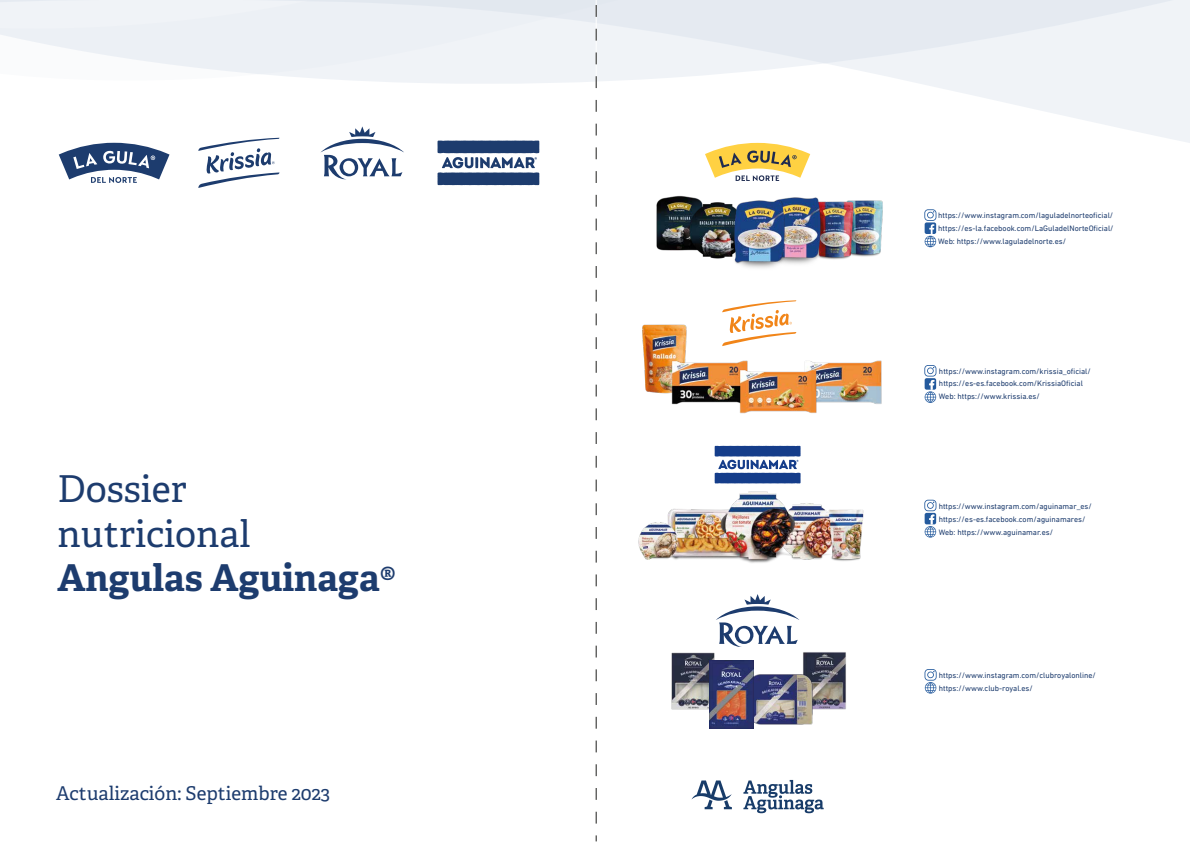
<style>
.page{position:relative;width:1190px;height:842px;background:#fff}
.page>*{position:absolute;margin:0;border:0;box-sizing:border-box;transform-origin:0 0}
.t1{font:37px/44.4px "Adelle";color:#1d3c6e}
.t2{font:700 37px "Adelle";color:#1d3c6e}
.t3{font:19px "Adelle";color:#1d3c6e}
.t4{font:8px/13.1px "DIN Next LT Pro";color:#1d3c6e}
</style>
<div class="page">
<svg style="left:58px;top:81px;width:1132px;height:150px"></svg>
<svg style="left:0;top:0;width:1190px;height:81px;fill:#f0f3f7"></svg>
<svg style="left:59px;top:143px;width:111px;height:40px"></svg>
<svg style="left:198px;top:138px;width:81px;height:50px"></svg>
<svg style="left:722px;top:300px;width:74px;height:46px"></svg>
<svg style="left:705px;top:143px;width:105px;height:38px"></svg>
<svg style="left:596px;top:5px;width:1px;height:819px"></svg>
<svg style="left:924px;top:209px;width:12px;height:38px"></svg>
<svg style="left:924px;top:365px;width:12px;height:38px"></svg>
<svg style="left:924px;top:499px;width:12px;height:38px"></svg>
<svg style="left:692px;top:780px;width:40px;height:29px"></svg>
<svg style="left:743px;top:779px;width:81px;height:34px"></svg>
<svg style="left:925px;top:669px;width:12px;height:24px"></svg>
<img style="left:638px;top:483px;width:226px;height:80px">
<svg style="left:437px;top:140px;width:102px;height:45px"></svg>
<svg style="left:715px;top:445px;width:86px;height:38px"></svg>
<img style="left:803px;top:652px;width:43px;height:58px">
<img style="left:671px;top:652px;width:44px;height:59px">
<img style="left:753px;top:667px;width:69px;height:61px">
<img style="left:710px;top:660px;width:43px;height:68px">
<svg style="left:320px;top:126px;width:84px;height:54px"></svg>
<svg style="left:716px;top:594px;width:84px;height:53px"></svg>
<img style="left:834px;top:194px;width:62px;height:63px">
<img style="left:653px;top:191px;width:32px;height:60px">
<img style="left:685px;top:189px;width:65px;height:70px">
<img style="left:829px;top:195px;width:37px;height:65px">
<img style="left:762px;top:195px;width:67px;height:69px">
<img style="left:725px;top:199px;width:68px;height:69px">
<img style="left:642px;top:324px;width:45px;height:70px">
<img style="left:666px;top:352px;width:69px;height:53px">
<img style="left:822px;top:360px;width:60px;height:44px">
<img style="left:735px;top:360px;width:87px;height:54px">
<h1 class="t1" style="left:57px;top:467px;width:195px">Dossier nutricional</h1>
<h1 class="t2" style="left:57px;top:554px;width:341px">Angulas Aguinaga®</h1>
<h2 class="t3" style="left:56px;top:781px;width:276px">Actualización: Septiembre 2023</h2>
<p class="t4" style="left:938px;top:208px;width:177px;text-align:justify">https://www.instagram.com/laguladelnorteoficial/ https://es-la.facebook.com/LaGuladelNorteOficial/ Web: https://www.laguladelnorte.es/</p>
<p class="t4" style="left:939px;top:364px;width:153px">https://www.instagram.com/krissia_oficial/ https://es-es.facebook.com/KrissiaOficial<br>Web: https://www.krissia.es/</p>
<p class="t4" style="left:939px;top:499px;width:155px">https://www.instagram.com/aguinamar_es/ https://es-es.facebook.com/aguinamares/<br>Web: https://www.aguinamar.es/</p>
<p class="t4" style="left:939px;top:669px;width:159px;line-height:12.8px">https://www.instagram.com/clubroyalonline/ https://www.club-royal.es/</p>
</div>
